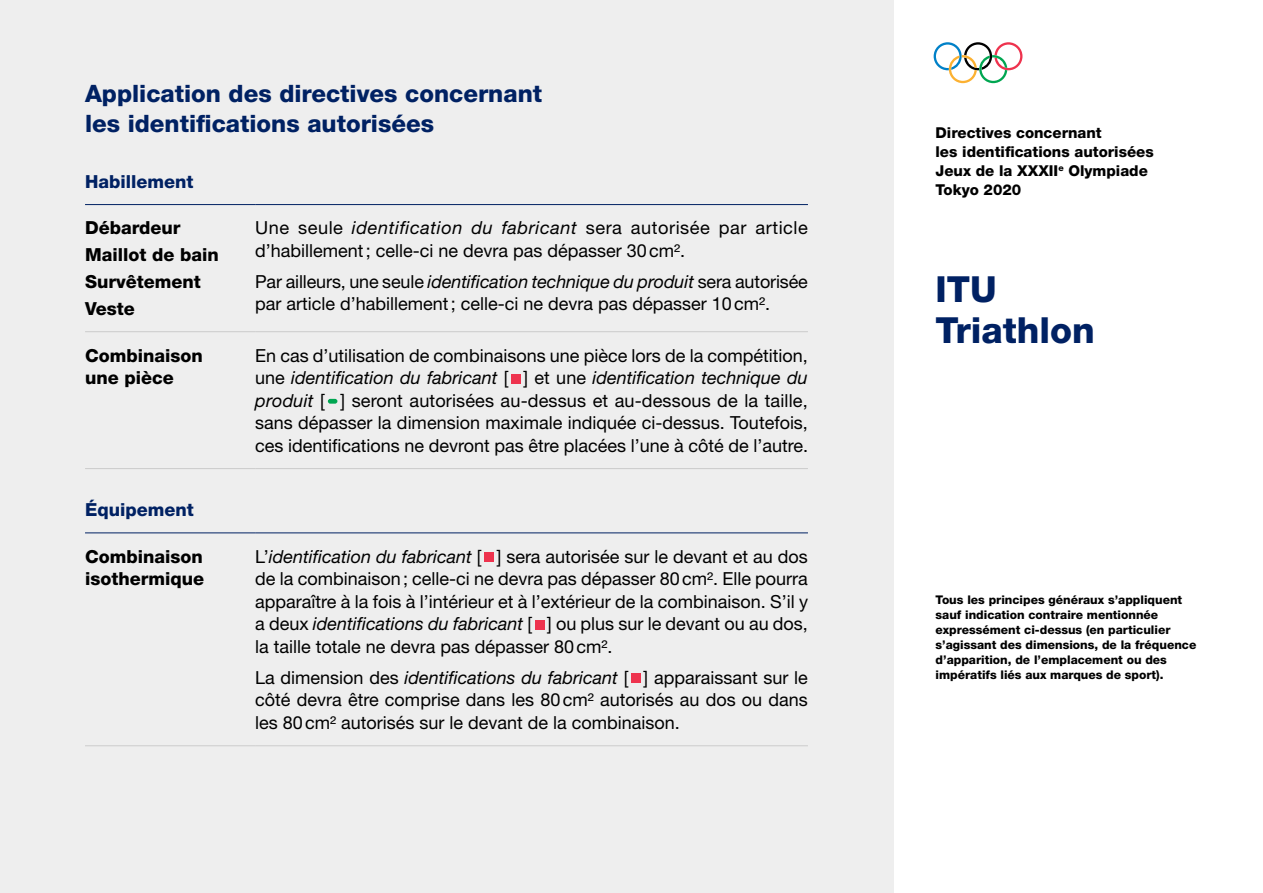
<style>
.page{position:relative;width:1263px;height:893px;background:#fff}
.page>*{position:absolute;margin:0;border:0;box-sizing:border-box;transform-origin:0 0}
.t1{font:800 36px/40.5px "Helvetica Neue LT Std";color:#002163}
.Text_Title{font:800 24px/30px "Helvetica Neue LT Std";color:#002163}
.Table_Text{font:18px/22.5px "Helvetica Neue LT Std";color:#000;text-align:justify}
.Table_Tile{font:800 18px/22.5px "Helvetica Neue LT Std";color:#000}
.Table_Head{font:800 18px "Helvetica Neue LT Std";color:#002163}
.t2{font:800 15px/18.8px "Helvetica Neue LT Std";color:#000}
.Note{font:800 12px/15px "Helvetica Neue LT Std";color:#000}
.s1{font-style:italic}
</style>
<div class="page">
<div style="left:0;top:0;width:893px;height:893px;background:#eee"></div>
<svg style="left:934px;top:42px;width:88px;height:41px"></svg>
<hr style="left:85px;top:331px;width:170px;height:1px;background:#ccc">
<hr style="left:85px;top:468px;width:170px;height:1px;background:#ccc">
<hr style="left:255px;top:331px;width:553px;height:1px;background:#ccc">
<hr style="left:255px;top:468px;width:553px;height:1px;background:#ccc">
<hr style="left:85px;top:204px;width:170px;height:1px;background:#002163">
<hr style="left:255px;top:204px;width:553px;height:1px;background:#002163">
<div style="left:511px;top:374px;width:10px;height:10px;background:#ee334e"></div>
<div style="left:328px;top:399px;width:9px;height:5px;background:#00a651;border-radius:2px"></div>
<hr style="left:85px;top:745px;width:170px;height:1px;background:#ccc">
<hr style="left:255px;top:745px;width:553px;height:1px;background:#ccc">
<hr style="left:85px;top:532px;width:170px;height:1px;background:#002163">
<hr style="left:255px;top:532px;width:553px;height:1px;background:#002163">
<div style="left:484px;top:553px;width:10px;height:9px;background:#ee334e"></div>
<div style="left:535px;top:620px;width:9px;height:10px;background:#ee334e"></div>
<div style="left:631px;top:674px;width:10px;height:9px;background:#ee334e"></div>
<p class="Text_Title" style="left:85px;top:79px;width:459px">Application des directives concernant les identifications autorisées</p>
<p class="Table_Head" style="left:85px;top:170px;width:110px">Habillement</p>
<p class="Table_Tile" style="left:85px;top:217px;width:97px">Débardeur</p>
<p class="Table_Tile" style="left:85px;top:243px;width:135px">Maillot de bain</p>
<p class="Table_Tile" style="left:85px;top:270px;width:117px">Survêtement</p>
<p class="Table_Tile" style="left:85px;top:297px;width:51px">Veste</p>
<p class="Table_Text" style="left:255px;top:217px;width:554px">Une seule <span class="s1">identification du fabricant</span> sera autorisée par article d’habillement; celle-ci ne devra pas dépasser 30cm2.</p>
<p class="Table_Text" style="left:255px;top:270px;width:554px">Par ailleurs, une seule <span class="s1">identification technique du produit</span> sera autorisée par article d’habillement; celle-ci ne devra pas dépasser 10cm2.</p>
<p class="Table_Tile" style="left:85px;top:344px;width:119px">Combinaison une pièce</p>
<p class="Table_Text" style="left:255px;top:344px;width:554px">En cas d’utilisation de combinaisons une pièce lors de la compétition, une <span class="s1">identification du fabricant</span> [ ] et une <span class="s1">identification technique du produit</span> [ ] seront autorisées au-dessus et au-dessous de la taille, sans dépasser la dimension maximale indiquée ci-dessus. Toutefois, ces identifications ne devront pas être placées l’une à côté de l’autre.</p>
<p class="Table_Head" style="left:85px;top:499px;width:110px">Équipement</p>
<p class="Table_Tile" style="left:85px;top:545px;width:121px">Combinaison isothermique</p>
<p class="Table_Text" style="left:255px;top:545px;width:554px">L’<span class="s1">identification du fabricant</span> [ ] sera autorisée sur le devant et au dos de la combinaison; celle-ci ne devra pas dépasser 80cm2. Elle pourra apparaître à la fois à l’intérieur et à l’extérieur de la combinaison. S’il y a deux <span class="s1">identifications du fabricant</span> [ ] ou plus sur le devant ou au dos, la taille totale ne devra pas dépasser 80cm2.</p>
<p class="Table_Text" style="left:255px;top:666px;width:554px">La dimension des <span class="s1">identifications du fabricant</span> [ ] apparaissant sur le côté devra être comprise dans les 80cm2 autorisés au dos ou dans les 80cm2 autorisés sur le devant de la combinaison.</p>
<p class="t2" style="left:935px;top:124px;width:220px">Directives concernant<br>les identifications autorisées<br>Jeux de la XXXII<sup>e</sup> Olympiade<br>Tokyo 2020</p>
<h1 class="t1" style="left:935px;top:269px;width:161px">ITU<br>Triathlon</h1>
<p class="Note" style="left:935px;top:592px;width:262px">Tous les principes généraux s’appliquent sauf indication contraire mentionnée expressément ci-dessus (en particulier s’agissant des dimensions, de la fréquence d’apparition, de l’emplacement ou des impératifs liés aux marques de sport).</p>
</div>
